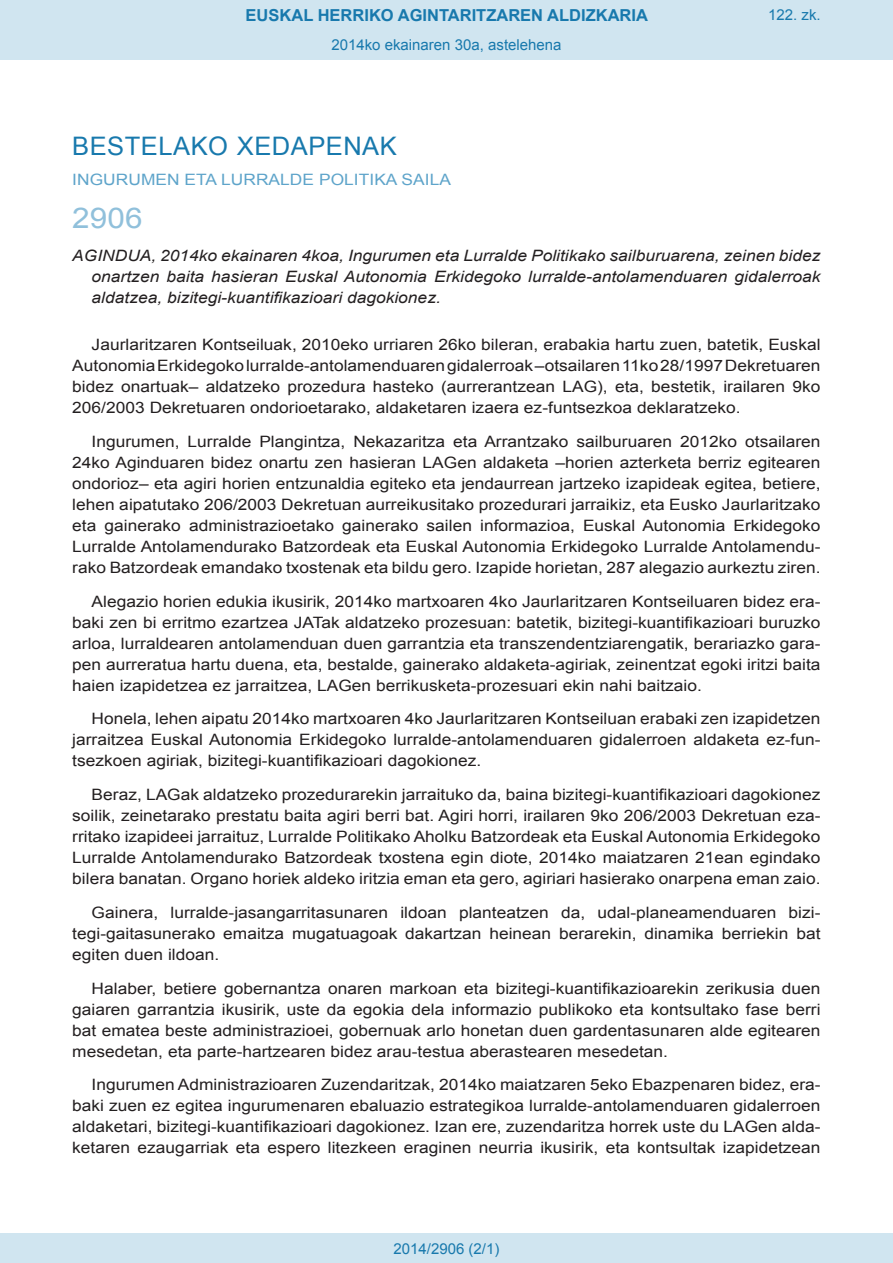
<style>
.page{position:relative;width:893px;height:1263px;background:#fff}
.page>*{position:absolute;margin:0;border:0;box-sizing:border-box;transform-origin:0 0}
.BOPVOrden{font:28.5px "Arial";color:#90c0db;scale:1.11 1}
.BOPVSeccion{font:25.5px "Arial";letter-spacing:.02em;color:#1879ad}
.t1{font:700 16.5px "Arial";color:#1879ad}
.BOPVDetalle{font:15.6px/21px "Arial";color:#231f20;text-align:justify;scale:1.11 1}
.BOPVTitulo{font:italic 15.6px/21px "Arial";color:#231f20;text-align:justify;scale:1.11 1}
.BOPVOrganismo{font:15.6px "Arial";letter-spacing:.005em;color:#5ea4ca;scale:1.11 1}
.Paginacion_Centro{font:15px "Arial";color:#1879ad}
</style>
<div class="page">
<div style="left:0;top:0;width:893px;height:60px;background:#d0e5f0"></div>
<div style="left:0;top:1233px;width:893px;height:30px;background:#d0e5f0"></div>
<p class="t1" style="left:246px;top:4px;width:404px">EUSKAL HERRIKO AGINTARITZAREN ALDIZKARIA</p>
<p class="Paginacion_Centro" style="left:331px;top:35px;width:232px">2014ko ekainaren 30a, astelehena</p>
<p class="Paginacion_Centro" style="left:768px;top:5px;width:54px">122. zk.</p>
<p class="BOPVSeccion" style="left:72px;top:129px;width:326px">BESTELAKO XEDAPENAK</p>
<p class="BOPVOrganismo" style="left:72px;top:169px;width:343px">INGURUMEN ETA LURRALDE POLITIKA SAILA</p>
<p class="BOPVOrden" style="left:72px;top:199px;width:65px">2906</p>
<p class="BOPVTitulo" style="left:92px;top:246px;width:658px;text-indent:-19px">AGINDUA, 2014ko ekainaren 4koa, Ingurumen eta Lurralde Politikako sailburuarena, zeinen bidez onartzen baita hasieran Euskal Autonomia Erkidegoko lurralde-antolamenduaren gidalerroak aldatzea, bizitegi-kuantifikazioari dagokionez.</p>
<p class="BOPVDetalle" style="left:72px;top:334px;width:676px;text-indent:19px">Jaurlaritzaren Kontseiluak, 2010eko urriaren 26ko bileran, erabakia hartu zuen, batetik, Euskal Autonomia Erkidegoko lurralde-antolamenduaren gidalerroak –otsailaren 11ko 28/1997 Dekretuaren bidez onartuak– aldatzeko prozedura hasteko (aurrerantzean LAG), eta, bestetik, irailaren 9ko 206/2003 Dekretuaren ondorioetarako, aldaketaren izaera ez-funtsezkoa deklaratzeko.</p>
<p class="BOPVDetalle" style="left:72px;top:431px;width:676px;text-indent:19px">Ingurumen, Lurralde Plangintza, Nekazaritza eta Arrantzako sailburuaren 2012ko otsailaren 24ko Aginduaren bidez onartu zen hasieran LAGen aldaketa –horien azterketa berriz egitearen ondorioz– eta agiri horien entzunaldia egiteko eta jendaurrean jartzeko izapideak egitea, betiere, lehen aipatutako 206/2003 Dekretuan aurreikusitako prozedurari jarraikiz, eta Eusko Jaurlaritzako eta gainerako administrazioetako gainerako sailen informazioa, Euskal Autonomia Erkidegoko Lurralde Antolamendurako Batzordeak eta Euskal Autonomia Erkidegoko Lurralde Antolamendu&shy;rako Batzordeak emandako txostenak eta bildu gero. Izapide horietan, 287 alegazio aurkeztu ziren.</p>
<p class="BOPVDetalle" style="left:72px;top:591px;width:676px;text-indent:19px">Alegazio horien edukia ikusirik, 2014ko martxoaren 4ko Jaurlaritzaren Kontseiluaren bidez era&shy;baki zen bi erritmo ezartzea JATak aldatzeko prozesuan: batetik, bizitegi-kuantifikazioari buruzko arloa, lurraldearen antolamenduan duen garrantzia eta transzendentziarengatik, berariazko gara&shy;pen aurreratua hartu duena, eta, bestalde, gainerako aldaketa-agiriak, zeinentzat egoki iritzi baita haien izapidetzea ez jarraitzea, LAGen berrikusketa-prozesuari ekin nahi baitzaio.</p>
<p class="BOPVDetalle" style="left:72px;top:708px;width:676px;text-indent:19px">Honela, lehen aipatu 2014ko martxoaren 4ko Jaurlaritzaren Kontseiluan erabaki zen izapidetzen jarraitzea Euskal Autonomia Erkidegoko lurralde-antolamenduaren gidalerroen aldaketa ez-fun&shy;tsezkoen agiriak, bizitegi-kuantifikazioari dagokionez.</p>
<p class="BOPVDetalle" style="left:72px;top:784px;width:676px;text-indent:19px">Beraz, LAGak aldatzeko prozedurarekin jarraituko da, baina bizitegi-kuantifikazioari dagokionez soilik, zeinetarako prestatu baita agiri berri bat. Agiri horri, irailaren 9ko 206/2003 Dekretuan eza&shy;rritako izapideei jarraituz, Lurralde Politikako Aholku Batzordeak eta Euskal Autonomia Erkidegoko Lurralde Antolamendurako Batzordeak txostena egin diote, 2014ko maiatzaren 21ean egindako bilera banatan. Organo horiek aldeko iritzia eman eta gero, agiriari hasierako onarpena eman zaio.</p>
<p class="BOPVDetalle" style="left:72px;top:902px;width:676px;text-indent:19px">Gainera, lurralde-jasangarritasunaren ildoan planteatzen da, udal-planeamenduaren bizi&shy;tegi-gaitasunerako emaitza mugatuagoak dakartzan heinean berarekin, dinamika berriekin bat egiten duen ildoan.</p>
<p class="BOPVDetalle" style="left:72px;top:978px;width:676px;text-indent:19px">Halaber, betiere gobernantza onaren markoan eta bizitegi-kuantifikazioarekin zerikusia duen gaiaren garrantzia ikusirik, uste da egokia dela informazio publikoko eta kontsultako fase berri bat ematea beste administrazioei, gobernuak arlo honetan duen gardentasunaren alde egitearen mesedetan, eta parte-hartzearen bidez arau-testua aberastearen mesedetan.</p>
<p class="BOPVDetalle" style="left:72px;top:1074px;width:676px;text-indent:19px">Ingurumen Administrazioaren Zuzendaritzak, 2014ko maiatzaren 5eko Ebazpenaren bidez, era&shy;baki zuen ez egitea ingurumenaren ebaluazio estrategikoa lurralde-antolamenduaren gidalerroen aldaketari, bizitegi-kuantifikazioari dagokionez. Izan ere, zuzendaritza horrek uste du LAGen alda&shy;ketaren ezaugarriak eta espero litezkeen eraginen neurria ikusirik, eta kontsultak izapidetzean</p>
<p class="Paginacion_Centro" style="left:393px;top:1238px;width:107px">2014/2906 (2/1)</p>
</div>
